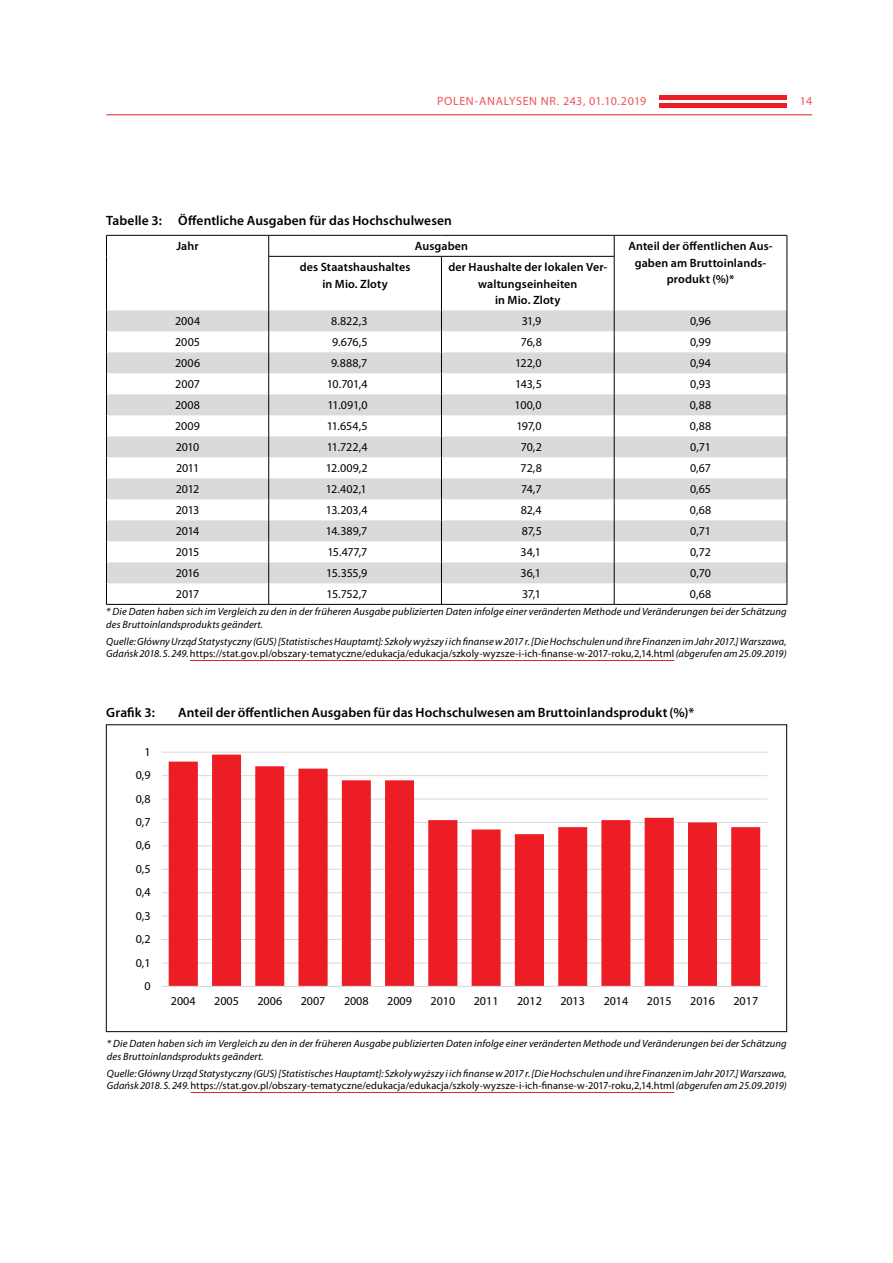
<style>
.page{position:relative;width:893px;height:1263px;background:#fff}
.page>*{position:absolute;margin:0;border:0;box-sizing:border-box;transform-origin:0 0}
.t1{font:600 13.5px "Myriad Pro";letter-spacing:.005em;color:#000}
.t2{font:12px "Myriad Pro";letter-spacing:-.005em;color:#000}
.t3{font:600 12px/16.5px "Myriad Pro";letter-spacing:.01em;color:#000;text-align:center}
.t4{font:12px "Myriad Pro";letter-spacing:.05em;color:#f05156}
.t5{font:italic 10.5px/12.6px "Myriad Pro";letter-spacing:.01em;color:#000}
.s1{font-style:normal}
</style>
<div class="page">
<div style="left:659px;top:103px;width:128px;height:5px;background:#ec1d24"></div>
<hr style="left:659px;top:96px;width:128px;height:4px;background:#ec1d24">
<hr style="left:106px;top:114px;width:706px;height:1px;background:#ec1d24">
<hr style="left:190px;top:660px;width:484px;height:1px;background:#ec1d24">
<svg style="left:107px;top:310px;width:680px;height:273px;fill:#dadada"></svg>
<hr style="left:106px;top:235px;width:163px;height:1px;background:#000">
<svg style="left:106px;top:236px;width:1px;height:20px"></svg>
<hr style="left:106px;top:256px;width:1px;height:54px;background:#000">
<hr style="left:614px;top:235px;width:173px;height:1px;background:#000">
<svg style="left:787px;top:236px;width:1px;height:20px"></svg>
<hr style="left:787px;top:256px;width:1px;height:54px;background:#000">
<hr style="left:268px;top:257px;width:1px;height:53px;background:#000">
<hr style="left:441px;top:257px;width:1px;height:53px;background:#000">
<hr style="left:614px;top:257px;width:1px;height:53px;background:#000">
<svg style="left:106px;top:310px;width:1px;height:294px"></svg>
<svg style="left:268px;top:310px;width:1px;height:294px"></svg>
<svg style="left:441px;top:310px;width:1px;height:294px"></svg>
<svg style="left:614px;top:310px;width:1px;height:294px"></svg>
<svg style="left:787px;top:310px;width:1px;height:294px"></svg>
<hr style="left:106px;top:604px;width:163px;height:1px;background:#000">
<hr style="left:269px;top:604px;width:172px;height:1px;background:#000">
<hr style="left:441px;top:604px;width:173px;height:1px;background:#000">
<hr style="left:614px;top:604px;width:173px;height:1px;background:#000">
<hr style="left:269px;top:235px;width:172px;height:1px;background:#000">
<svg style="left:268px;top:236px;width:1px;height:20px"></svg>
<hr style="left:441px;top:235px;width:173px;height:1px;background:#000">
<svg style="left:614px;top:236px;width:1px;height:20px"></svg>
<hr style="left:269px;top:256px;width:172px;height:1px;background:#000">
<hr style="left:441px;top:256px;width:173px;height:1px;background:#000">
<hr style="left:162px;top:963px;width:605px;height:1px;background:#d9d9d9">
<hr style="left:162px;top:939px;width:605px;height:1px;background:#d9d9d9">
<hr style="left:162px;top:916px;width:605px;height:1px;background:#d9d9d9">
<hr style="left:162px;top:892px;width:605px;height:1px;background:#d9d9d9">
<hr style="left:162px;top:869px;width:605px;height:1px;background:#d9d9d9">
<hr style="left:162px;top:846px;width:605px;height:1px;background:#d9d9d9">
<hr style="left:162px;top:822px;width:605px;height:1px;background:#d9d9d9">
<hr style="left:162px;top:799px;width:605px;height:1px;background:#d9d9d9">
<hr style="left:162px;top:775px;width:605px;height:1px;background:#d9d9d9">
<hr style="left:162px;top:752px;width:605px;height:1px;background:#d9d9d9">
<svg style="left:169px;top:754px;width:591px;height:232px;fill:#ec1d24"></svg>
<hr style="left:162px;top:986px;width:605px;height:1px;background:#d9d9d9">
<hr style="left:190px;top:1092px;width:484px;height:1px;background:#ec1d24">
<p class="t4" style="left:437px;top:94px;width:211px">POLEN-ANALYSEN NR. 243, 01.10.2019</p>
<p class="t4" style="left:800px;top:94px;width:14px">14</p>
<p class="t1" style="left:106px;top:212px;width:347px">Tabelle 3: Öffentliche Ausgaben für das Hochschulwesen</p>
<p class="t3" style="left:176px;top:238px;width:24px">Jahr</p>
<p class="t3" style="left:415px;top:238px;width:55px">Ausgaben</p>
<p class="t3" style="left:628px;top:238px;width:146px">Anteil der öffentlichen Aus&shy;gaben am Bruttoinlands&shy;produkt (%)*</p>
<p class="t3" style="left:300px;top:259px;width:112px">des Staatshaushaltes in Mio. Zloty</p>
<p class="t3" style="left:448px;top:259px;width:160px">der Haushalte der lokalen Ver&shy;waltungseinheiten<br>in Mio. Zloty</p>
<p class="t2" style="left:175px;top:314px;width:27px">2004</p>
<p class="t2" style="left:331px;top:314px;width:38px">8.822,3</p>
<p class="t2" style="left:522px;top:314px;width:21px">31,9</p>
<p class="t2" style="left:690px;top:314px;width:22px">0,96</p>
<p class="t2" style="left:175px;top:335px;width:26px">2005</p>
<p class="t2" style="left:332px;top:335px;width:37px">9.676,5</p>
<p class="t2" style="left:521px;top:335px;width:23px">76,8</p>
<p class="t2" style="left:690px;top:335px;width:22px">0,99</p>
<p class="t2" style="left:175px;top:356px;width:27px">2006</p>
<p class="t2" style="left:331px;top:356px;width:38px">9.888,7</p>
<p class="t2" style="left:515px;top:356px;width:28px">122,0</p>
<p class="t2" style="left:690px;top:356px;width:23px">0,94</p>
<p class="t2" style="left:175px;top:377px;width:26px">2007</p>
<p class="t2" style="left:327px;top:377px;width:42px">10.701,4</p>
<p class="t2" style="left:515px;top:377px;width:28px">143,5</p>
<p class="t2" style="left:690px;top:377px;width:22px">0,93</p>
<p class="t2" style="left:175px;top:398px;width:27px">2008</p>
<p class="t2" style="left:328px;top:398px;width:41px">11.091,0</p>
<p class="t2" style="left:515px;top:398px;width:29px">100,0</p>
<p class="t2" style="left:690px;top:398px;width:23px">0,88</p>
<p class="t2" style="left:175px;top:419px;width:27px">2009</p>
<p class="t2" style="left:327px;top:419px;width:42px">11.654,5</p>
<p class="t2" style="left:516px;top:419px;width:27px">197,0</p>
<p class="t2" style="left:690px;top:419px;width:23px">0,88</p>
<p class="t2" style="left:176px;top:440px;width:25px">2010</p>
<p class="t2" style="left:327px;top:440px;width:42px">11.722,4</p>
<p class="t2" style="left:521px;top:440px;width:23px">70,2</p>
<p class="t2" style="left:690px;top:440px;width:22px">0,71</p>
<p class="t2" style="left:176px;top:461px;width:25px">2011</p>
<p class="t2" style="left:326px;top:461px;width:43px">12.009,2</p>
<p class="t2" style="left:521px;top:461px;width:23px">72,8</p>
<p class="t2" style="left:690px;top:461px;width:22px">0,67</p>
<p class="t2" style="left:176px;top:482px;width:25px">2012</p>
<p class="t2" style="left:326px;top:482px;width:42px">12.402,1</p>
<p class="t2" style="left:521px;top:482px;width:22px">74,7</p>
<p class="t2" style="left:690px;top:482px;width:23px">0,65</p>
<p class="t2" style="left:176px;top:503px;width:25px">2013</p>
<p class="t2" style="left:326px;top:503px;width:43px">13.203,4</p>
<p class="t2" style="left:521px;top:503px;width:23px">82,4</p>
<p class="t2" style="left:690px;top:503px;width:23px">0,68</p>
<p class="t2" style="left:176px;top:524px;width:25px">2014</p>
<p class="t2" style="left:326px;top:524px;width:43px">14.389,7</p>
<p class="t2" style="left:522px;top:524px;width:22px">87,5</p>
<p class="t2" style="left:690px;top:524px;width:22px">0,71</p>
<p class="t2" style="left:176px;top:545px;width:25px">2015</p>
<p class="t2" style="left:327px;top:545px;width:41px">15.477,7</p>
<p class="t2" style="left:520px;top:545px;width:22px">34,1</p>
<p class="t2" style="left:690px;top:545px;width:22px">0,72</p>
<p class="t2" style="left:176px;top:566px;width:25px">2016</p>
<p class="t2" style="left:326px;top:566px;width:42px">15.355,9</p>
<p class="t2" style="left:520px;top:566px;width:22px">36,1</p>
<p class="t2" style="left:690px;top:566px;width:22px">0,70</p>
<p class="t2" style="left:176px;top:587px;width:25px">2017</p>
<p class="t2" style="left:327px;top:587px;width:42px">15.752,7</p>
<p class="t2" style="left:522px;top:587px;width:20px">37,1</p>
<p class="t2" style="left:690px;top:587px;width:23px">0,68</p>
<p class="t5" style="left:106px;top:605px;width:682px">* Die Daten haben sich im Vergleich zu den in der früheren Ausgabe publizierten Daten infolge einer veränderten Methode und Veränderungen bei der Schätzung des Bruttoinlandsprodukts geändert.</p>
<p class="t5" style="left:106px;top:635px;width:682px">Quelle: Główny Urząd Statystyczny (GUS) [Statistisches Hauptamt]: Szkoły wyższy i ich finanse w 2017 r. [Die Hochschulen und ihre Finanzen im Jahr 2017.] Warszawa,<br>Gdańsk 2018. S. 249. <span class="s1">https://stat.gov.pl/obszary-tematyczne/edukacja/edukacja/szkoly-wyzsze-i-ich-finanse-w-2017-roku,2,14.html</span> (abgerufen am 25.09.2019)</p>
<p class="t1" style="left:106px;top:704px;width:50px">Grafik 3:</p>
<p class="t1" style="left:178px;top:704px;width:517px">Anteil der öffentlichen Ausgaben für das Hochschulwesen am Bruttoinlandsprodukt (%)*</p>
<p class="t2" style="left:144px;top:744px;width:8px">1</p>
<p class="t2" style="left:136px;top:768px;width:16px">0,9</p>
<p class="t2" style="left:136px;top:791px;width:16px">0,8</p>
<p class="t2" style="left:136px;top:814px;width:16px">0,7</p>
<p class="t2" style="left:136px;top:838px;width:16px">0,6</p>
<p class="t2" style="left:136px;top:861px;width:16px">0,5</p>
<p class="t2" style="left:136px;top:885px;width:16px">0,4</p>
<p class="t2" style="left:136px;top:908px;width:16px">0,3</p>
<p class="t2" style="left:136px;top:932px;width:16px">0,2</p>
<p class="t2" style="left:136px;top:955px;width:16px">0,1</p>
<p class="t2" style="left:144px;top:978px;width:8px">0</p>
<p class="t2" style="left:171px;top:994px;width:26px">2004</p>
<p class="t2" style="left:214px;top:994px;width:26px">2005</p>
<p class="t2" style="left:257px;top:994px;width:26px">2006</p>
<p class="t2" style="left:301px;top:994px;width:26px">2007</p>
<p class="t2" style="left:344px;top:994px;width:26px">2008</p>
<p class="t2" style="left:387px;top:994px;width:26px">2009</p>
<p class="t2" style="left:431px;top:994px;width:26px">2010</p>
<p class="t2" style="left:474px;top:994px;width:26px">2011</p>
<p class="t2" style="left:517px;top:994px;width:26px">2012</p>
<p class="t2" style="left:560px;top:994px;width:26px">2013</p>
<p class="t2" style="left:604px;top:994px;width:26px">2014</p>
<p class="t2" style="left:647px;top:994px;width:26px">2015</p>
<p class="t2" style="left:690px;top:994px;width:26px">2016</p>
<p class="t2" style="left:733px;top:994px;width:26px">2017</p>
<p class="t5" style="left:107px;top:1037px;width:681px">* Die Daten haben sich im Vergleich zu den in der früheren Ausgabe publizierten Daten infolge einer veränderten Methode und Veränderungen bei der Schätzung des Bruttoinlandsprodukts geändert.</p>
<p class="t5" style="left:107px;top:1067px;width:681px">Quelle: Główny Urząd Statystyczny (GUS) [Statistisches Hauptamt]: Szkoły wyższy i ich finanse w 2017 r. [Die Hochschulen und ihre Finanzen im Jahr 2017.] Warszawa,<br>Gdańsk 2018. S. 249. <span class="s1">https://stat.gov.pl/obszary-tematyczne/edukacja/edukacja/szkoly-wyzsze-i-ich-finanse-w-2017-roku,2,14.html</span> (abgerufen am 25.09.2019)</p>
</div>
